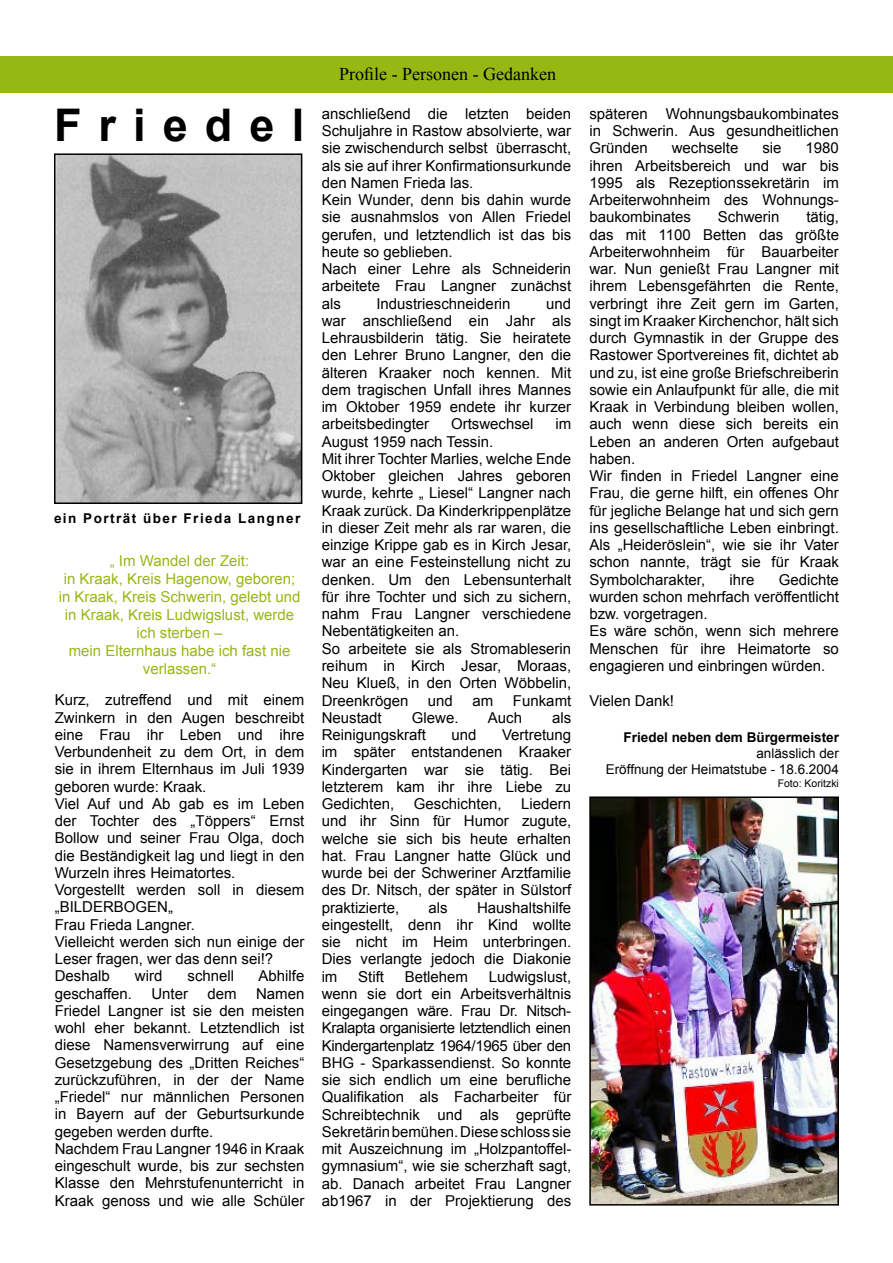
<style>
.page{position:relative;width:893px;height:1263px;background:#fff}
.page>*{position:absolute;margin:0;border:0;box-sizing:border-box;transform-origin:0 0}
.t1{font:700 45px "Arial";letter-spacing:.38em;color:#000}
.t2{font:18px "Times New Roman";color:#000}
.t3{font:15px/17.2px "Arial";color:#000;text-align:justify}
.t4{font:15px/18px "Arial";color:#95b813;text-align:center}
.t5{font:13.5px/16.2px "Arial";color:#000;text-align:right}
.t6{font:700 13.5px "Arial";color:#000}
.t7{font:700 13.5px "Arial";letter-spacing:.11em;color:#000}
.t8{font:10.5px "Arial";color:#000}
</style>
<div class="page">
<div style="left:0;top:57px;width:893px;height:36px;background:#95b813"></div>
<img style="left:57px;top:156px;width:242px;height:345px">
<div style="left:54px;top:153px;width:248px;height:351px;border:2px solid #000"></div>
<img style="left:592px;top:799px;width:244px;height:403px">
<div style="left:589px;top:796px;width:250px;height:409px;border:2px solid #000"></div>
<h1 class="t1" style="left:54px;top:95px;width:252px">Friedel</h1>
<p class="t7" style="left:54px;top:510px;width:248px">ein Porträt über Frieda Langner</p>
<p class="t4" style="left:59px;top:552px;width:243px">„ Im Wandel der Zeit:<br>in Kraak, Kreis Hagenow, geboren; in Kraak, Kreis Schwerin, gelebt und in Kraak, Kreis Ludwigslust, werde ich sterben –<br>mein Elternhaus habe ich fast nie verlassen.“</p>
<p class="t3" style="left:55px;top:692px;width:251px;text-align:left">Kurz, zutreffend und mit einem<br>Zwinkern in den Augen beschreibt eine Frau ihr Leben und ihre<br>Verbundenheit zu dem Ort, in dem sie in ihrem Elternhaus im Juli 1939 geboren wurde: Kraak.<br>Viel Auf und Ab gab es im Leben der Tochter des „Töppers“ Ernst<br>Bollow und seiner Frau Olga, doch die Beständigkeit lag und liegt in den<br>Wurzeln ihres Heimatortes.<br>Vorgestellt werden soll in diesem „BILDERBOGEN„<br>Frau Frieda Langner.<br>Vielleicht werden sich nun einige der<br>Leser fragen, wer das denn sei!?<br>Deshalb</p>
<p class="t3" style="left:135px;top:968px;width:29px">wird</p>
<p class="t3" style="left:188px;top:968px;width:48px">schnell</p>
<p class="t3" style="left:259px;top:968px;width:47px">Abhilfe</p>
<p class="t3" style="left:55px;top:985px;width:79px">geschaffen.</p>
<p class="t3" style="left:151px;top:985px;width:38px">Unter</p>
<p class="t3" style="left:207px;top:985px;width:31px">dem</p>
<p class="t3" style="left:55px;top:985px;width:251px;text-align:left;text-indent:201px">Namen<br>Friedel Langner ist sie den meisten wohl eher bekannt. Letztendlich ist diese Namensverwirrung auf eine<br>Gesetzgebung des „Dritten Reiches“ zurückzuführen, in der der Name „Friedel“ nur männlichen Personen in Bayern auf der Geburtsurkunde gegeben werden durfte.<br>Nachdem Frau Langner 1946 in Kraak eingeschult wurde, bis zur sechsten<br>Klasse den Mehrstufenunterricht in<br>Kraak genoss und wie alle Schüler</p>
<p class="t2" style="left:339px;top:62px;width:218px">Profile - Personen - Gedanken</p>
<p class="t3" style="left:322px;top:105px;width:251px;text-align:left">anschließend die letzten beiden<br>Schuljahre in Rastow absolvierte, war sie zwischendurch selbst überrascht, als sie auf ihrer Konfirmationsurkunde den Namen Frieda las.<br>Kein Wunder, denn bis dahin wurde sie ausnahmslos von Allen Friedel gerufen, und letztendlich ist das bis heute so geblieben.<br>Nach einer Lehre als Schneiderin arbeitete Frau Langner zunächst als</p>
<p class="t3" style="left:322px;top:295px;width:251px;text-indent:225px">und war anschließend ein Jahr als Lehrausbilderin tätig. Sie heiratete den Lehrer Bruno Langner, den die älteren Kraaker noch kennen. Mit dem tragischen Unfall ihres Mannes im Oktober 1959 endete ihr kurzer arbeitsbedingter</p>
<p class="t3" style="left:376px;top:295px;width:136px">Industrieschneiderin</p>
<p class="t3" style="left:451px;top:416px;width:84px">Ortswechsel</p>
<p class="t3" style="left:555px;top:416px;width:17px">im</p>
<p class="t3" style="left:322px;top:433px;width:251px;text-align:left">August 1959 nach Tessin.<br>Mit ihrer Tochter Marlies, welche Ende<br>Oktober gleichen Jahres geboren wurde, kehrte „ Liesel“ Langner nach<br>Kraak zurück. Da Kinderkrippenplätze in dieser Zeit mehr als rar waren, die einzige Krippe gab es in Kirch Jesar, war an eine Festeinstellung nicht zu denken. Um den Lebensunterhalt für ihre Tochter und sich zu sichern, nahm Frau Langner verschiedene<br>Nebentätigkeiten an.<br>So arbeitete sie als Stromableserin reihum in Kirch Jesar, Moraas,<br>Neu Klueß, in den Orten Wöbbelin,<br>Dreenkrögen</p>
<p class="t3" style="left:428px;top:692px;width:27px">und</p>
<p class="t3" style="left:473px;top:692px;width:22px">am</p>
<p class="t3" style="left:513px;top:692px;width:60px">Funkamt</p>
<p class="t3" style="left:322px;top:709px;width:62px">Neustadt</p>
<p class="t3" style="left:412px;top:709px;width:48px">Glewe.</p>
<p class="t3" style="left:488px;top:709px;width:36px">Auch</p>
<p class="t3" style="left:552px;top:709px;width:21px">als</p>
<p class="t3" style="left:322px;top:726px;width:106px">Reinigungskraft</p>
<p class="t3" style="left:451px;top:726px;width:27px">und</p>
<p class="t3" style="left:322px;top:726px;width:251px;text-indent:180px">Vertretung im später entstandenen Kraaker Kindergarten war sie tätig. Bei letzterem kam ihr ihre Liebe zu Gedichten,</p>
<p class="t3" style="left:414px;top:795px;width:89px">Geschichten,</p>
<p class="t3" style="left:322px;top:795px;width:251px;text-indent:200px">Liedern und ihr Sinn für Humor zugute, welche sie sich bis heute erhalten hat. Frau Langner hatte Glück und wurde bei der Schweriner Arztfamilie des Dr. Nitsch, der später in Sülstorf praktizierte,</p>
<p class="t3" style="left:322px;top:899px;width:251px;text-indent:155px">Haushaltshilfe eingestellt, denn ihr Kind wollte sie nicht im Heim unterbringen.<br>Dies verlangte jedoch die Diakonie im</p>
<p class="t3" style="left:429px;top:899px;width:21px">als</p>
<p class="t3" style="left:358px;top:968px;width:27px">Stift</p>
<p class="t3" style="left:405px;top:968px;width:65px">Betlehem</p>
<p class="t3" style="left:322px;top:968px;width:251px;text-indent:167px">Ludwigslust, wenn sie dort ein Arbeitsverhältnis eingegangen wäre. Frau Dr. Nitsch-Kralapta organisierte letztendlich einen Kindergartenplatz 1964/1965 über den BHG - Sparkassendienst. So konnte sie sich endlich um eine berufliche Qualifikation als Facharbeiter für Schreibtechnik und als geprüfte Sekretärin bemühen. Diese schloss sie mit Auszeichnung im „Holzpantoffel&shy;gymnasium“, wie sie scherzhaft sagt, ab. Danach arbeitet Frau Langner ab1967 in der Projektierung des</p>
<p class="t3" style="left:589px;top:105px;width:251px">späteren Wohnungsbaukombinates in Schwerin. Aus gesundheitlichen Gründen</p>
<p class="t3" style="left:589px;top:140px;width:251px;text-indent:216px">1980 ihren Arbeitsbereich und war bis 1995 als Rezeptionssekretärin im Arbeiterwohnheim des Wohnungs&shy;baukombinates</p>
<p class="t3" style="left:672px;top:140px;width:68px">wechselte</p>
<p class="t3" style="left:762px;top:140px;width:21px">sie</p>
<p class="t3" style="left:718px;top:209px;width:63px">Schwerin</p>
<p class="t3" style="left:589px;top:209px;width:251px;text-align:left;text-indent:217px">tätig, das mit 1100 Betten das größte<br>Arbeiterwohnheim für Bauarbeiter war. Nun genießt Frau Langner mit ihrem Lebensgefährten die Rente, verbringt ihre Zeit gern im Garten, singt im Kraaker Kirchenchor, hält sich durch Gymnastik in der Gruppe des<br>Rastower Sportvereines fit, dichtet ab und zu, ist eine große Briefschreiberin sowie ein Anlaufpunkt für alle, die mit<br>Kraak in Verbindung bleiben wollen, auch wenn diese sich bereits ein<br>Leben an anderen Orten aufgebaut haben.<br>Wir finden in Friedel Langner eine<br>Frau, die gerne hilft, ein offenes Ohr für jegliche Belange hat und sich gern ins gesellschaftliche Leben einbringt.<br>Als „Heideröslein“, wie sie ihr Vater schon nannte, trägt sie für Kraak<br>Symbolcharakter,</p>
<p class="t3" style="left:589px;top:571px;width:251px;text-align:left;text-indent:190px">Gedichte wurden schon mehrfach veröffentlicht bzw. vorgetragen.<br>Es wäre schön, wenn sich mehrere<br>Menschen für ihre Heimatorte so engagieren und einbringen würden.</p>
<p class="t3" style="left:589px;top:692px;width:86px">Vielen Dank!</p>
<p class="t3" style="left:730px;top:571px;width:27px">ihre</p>
<p class="t6" style="left:624px;top:728px;width:217px">Friedel neben dem Bürgermeister</p>
<p class="t5" style="left:606px;top:745px;width:235px">anlässlich der<br>Eröffnung der Heimatstube - 18.6.2004</p>
<p class="t8" style="left:778px;top:776px;width:63px">Foto: Koritzki</p>
</div>
